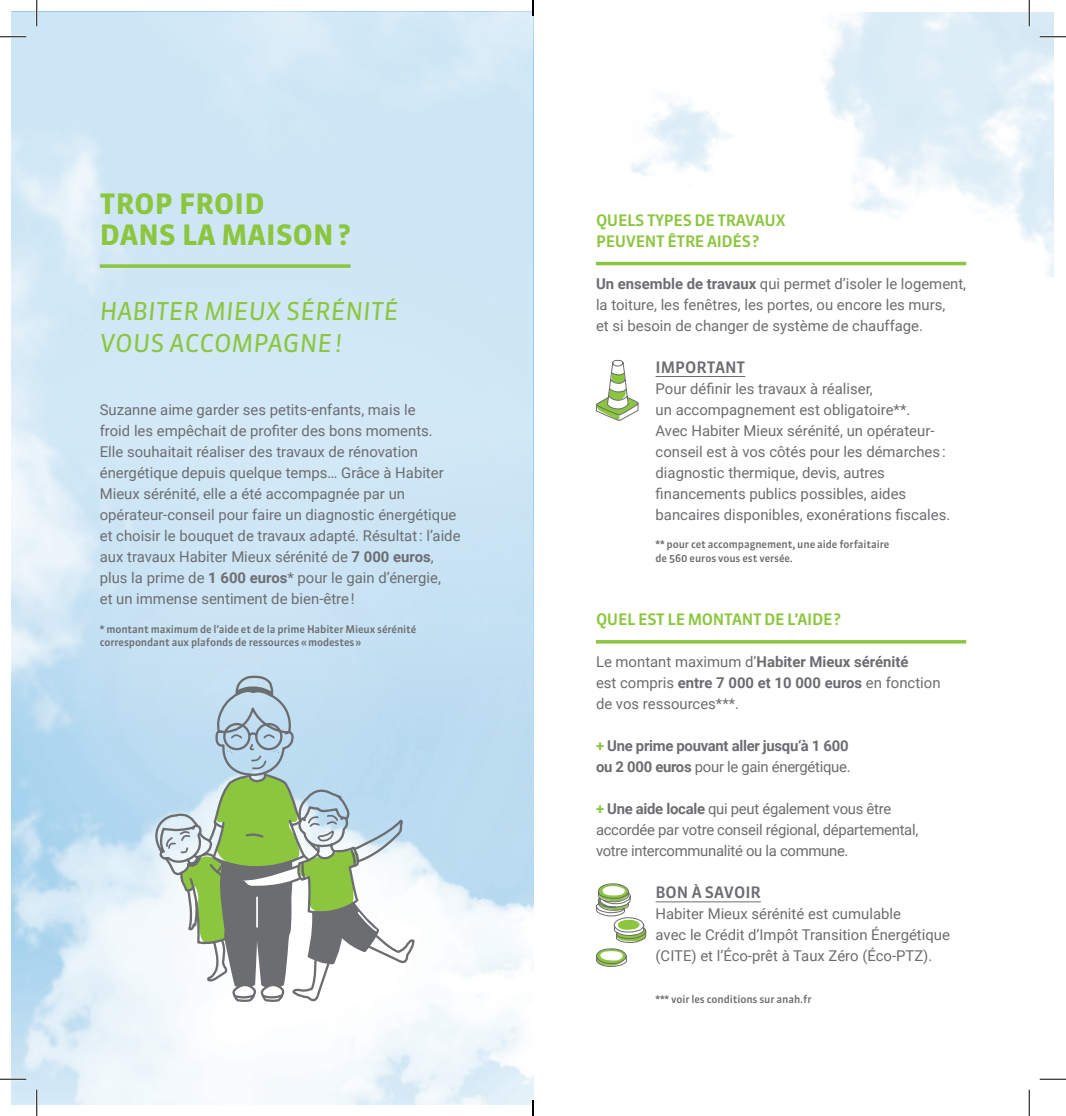
<style>
.page{position:relative;width:1066px;height:1116px;background:#fff}
.page>*{position:absolute;margin:0;border:0;box-sizing:border-box;transform-origin:0 0}
.t1{font:700 28px/31.5px "Sanuk";letter-spacing:.01em;color:#8bc63e}
.t2{font:italic 24.5px/31.5px "Sanuk";color:#8bc63e}
.t3{font:500 15.75px/21px "Sanuk";letter-spacing:-.02em;color:#8bc63e}
.t4{font:500 15.75px "Sanuk";color:#6c6d70}
.t5{font:14.88px/21px "Roboto";color:#6c6d70}
.t6{font:14.88px/21px "Roboto";letter-spacing:-.02em;color:#6c6d70}
.t7{font:700 14.88px/21px "Roboto";letter-spacing:-.02em;color:#6c6d70}
.t8{font:500 10.5px/13.5px "Sanuk";letter-spacing:-.01em;color:#6c6d70}
.s1{font-weight:700}
.s2{color:#8bc63e}
.s3{font-weight:400}
.s4{font-weight:700;color:#8bc63e}
</style>
<div class="page">
<svg style="left:12px;top:12px;width:521px;height:732px;background:#cee6f5"></svg>
<hr style="left:596px;top:262px;width:370px;height:3px;background:#8bc63e">
<hr style="left:655px;top:376px;width:90px;height:1px;background:#6c6d70">
<hr style="left:596px;top:640px;width:370px;height:3px;background:#8bc63e">
<hr style="left:655px;top:901px;width:106px;height:1px;background:#6c6d70">
<svg style="left:100px;top:264px;width:250px;height:4px"></svg>
<svg style="left:149px;top:674px;width:266px;height:382px"></svg>
<svg style="left:596px;top:359px;width:43px;height:62px"></svg>
<svg style="left:595px;top:883px;width:52px;height:84px"></svg>
<hr style="left:0;top:36px;width:26px;height:2px;background:#fff">
<hr style="left:36px;top:0;width:2px;height:26px;background:#fff">
<svg style="left:0;top:36px;width:26px;height:1px"></svg>
<svg style="left:1039px;top:36px;width:27px;height:1px"></svg>
<svg style="left:0;top:1078px;width:26px;height:1px"></svg>
<svg style="left:1039px;top:1078px;width:27px;height:1px"></svg>
<svg style="left:36px;top:0;width:1px;height:26px"></svg>
<svg style="left:36px;top:1089px;width:1px;height:26px"></svg>
<svg style="left:1029px;top:0;width:1px;height:26px"></svg>
<svg style="left:1029px;top:1089px;width:1px;height:26px"></svg>
<svg style="left:532px;top:0;width:2px;height:16px"></svg>
<svg style="left:532px;top:1099px;width:2px;height:16px"></svg>
<h1 class="t1" style="left:100px;top:188px;width:253px">TROP FROID<br>DANS LA MAISON?</h1>
<h2 class="t2" style="left:100px;top:296px;width:300px">HABITER MIEUX SÉRÉNITÉ<br>VOUS ACCOMPAGNE!</h2>
<p class="t5" style="left:100px;top:398px;width:362px">Suzanne aime garder ses petits-enfants, mais le<br>froid les empêchait de profiter des bons moments.<br>Elle souhaitait réaliser des travaux de rénovation énergétique depuis quelque temps… Grâce à Habiter Mieux sérénité, elle a été accompagnée par un opérateur-conseil pour faire un diagnostic énergétique et choisir le bouquet de travaux adapté. Résultat : l’aide aux travaux Habiter Mieux sérénité de <span class="s1">7 000 euros</span>, plus la prime de <span class="s1">1 600 euros</span>* pour le gain d’énergie,<br>et un immense sentiment de bien-être !</p>
<p class="t8" style="left:100px;top:622px;width:318px">* montant maximum de l’aide et de la prime Habiter Mieux sérénité correspondant aux plafonds de ressources «modestes»</p>
<p class="t3" style="left:596px;top:210px;width:191px">QUELS TYPES DE TRAVAUX<br>PEUVENT ÊTRE AIDÉS?</p>
<p class="t5" style="left:596px;top:272px;width:372px"><span class="s1">Un ensemble de travaux</span> qui permet d’isoler le logement, la toiture, les fenêtres, les portes, ou encore les murs,<br>et si besoin de changer de système de chauffage.</p>
<p class="t4" style="left:655px;top:357px;width:91px">IMPORTANT</p>
<p class="t5" style="left:655px;top:377px;width:296px">Pour définir les travaux à réaliser,<br>un accompagnement est obligatoire**.<br>Avec Habiter Mieux sérénité, un opérateur&shy;conseil est à vos côtés pour les démarches : diagnostic thermique, devis, autres financements publics possibles, aides bancaires disponibles, exonérations fiscales.</p>
<p class="t8" style="left:655px;top:538px;width:235px">** pour cet accompagnement, une aide forfaitaire de 560 euros vous est versée.</p>
<p class="t3" style="left:596px;top:609px;width:247px">QUEL EST LE MONTANT DE L’AIDE?</p>
<p class="t5" style="left:596px;top:650px;width:346px">Le montant maximum d’<span class="s1">Habiter Mieux sérénité<br></span>est compris <span class="s1">entre 7 000 et 10 000 euros</span> en fonction de vos ressources***.</p>
<p class="t7" style="left:596px;top:734px;width:256px"><span class="s2">+</span> Une prime pouvant aller jusqu‘à 1 600 ou 2 000 euros <span class="s3">pour le gain énergétique.</span></p>
<p class="t6" style="left:596px;top:797px;width:324px"><span class="s4">+</span> <span class="s1">Une aide locale</span> qui peut également vous être accordée par votre conseil régional, départemental, votre intercommunalité ou la commune.</p>
<p class="t4" style="left:655px;top:882px;width:107px">BON À SAVOIR</p>
<p class="t5" style="left:655px;top:902px;width:296px">Habiter Mieux sérénité est cumulable<br>avec le Crédit d’Impôt Transition Énergétique (CITE) et l’Éco-prêt à Taux Zéro (Éco-PTZ).</p>
<p class="t8" style="left:655px;top:992px;width:157px">*** voir les conditions sur anah.fr</p>
</div>
